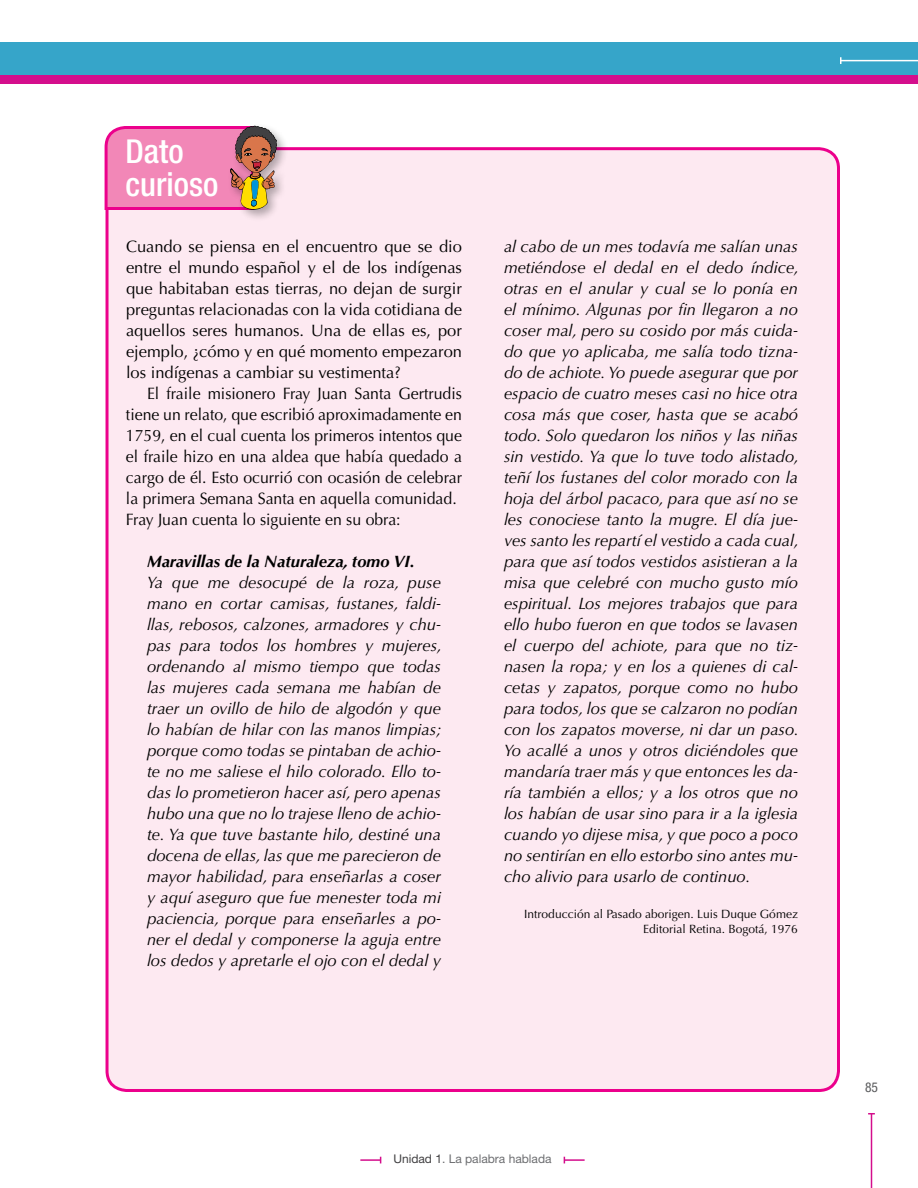
<style>
.page{position:relative;width:918px;height:1188px;background:#fff}
.page>*{position:absolute;margin:0;border:0;box-sizing:border-box;transform-origin:0 0}
.t1{font:500 condensed 33px/33px "Helvetica Neue LT Std";color:#fff}
.t2{font:italic 16.5px/21px "Optima LT Std";color:#000;text-align:justify}
.t3{font:16.5px/21px "Optima LT Std";color:#000;scale:.96 1}
.t4{font:16.5px/21px "Optima LT Std";color:#000;text-align:justify}
.t5{font:italic 700 16.5px "Optima LT Std";color:#000}
.t6{font:condensed 13.5px "Helvetica Neue LT Std";color:#58595b}
.t7{font:12px/15px "Optima LT Std";color:#000;text-align:right}
.t8{font:12px "Helvetica Neue LT Std";color:#6d6e71}
.s1{color:#414042}
</style>
<div class="page">
<hr style="left:871px;top:1114px;width:1px;height:74px;background:#d40e8c">
<div style="left:0;top:72px;width:918px;height:12px;background:#d40e8c"></div>
<div style="left:0;top:42px;width:918px;height:33px;background:#36a5c9"></div>
<div style="left:107px;top:149px;width:732px;height:941px;background:#fde9f1;border-radius:20px"></div>
<hr style="left:841px;top:60px;width:77px;height:1px;background:#fff">
<svg style="left:840px;top:57px;width:2px;height:7px"></svg>
<hr style="left:360px;top:1159px;width:21px;height:2px;background:#d40e8c">
<hr style="left:564px;top:1159px;width:21px;height:2px;background:#d40e8c">
<div style="left:227px;top:123px;width:63px;height:99px;background:#000;opacity:.3"></div>
<svg style="left:104px;top:124px;width:173px;height:88px;background:#e181a2"></svg>
<h1 class="t1" style="left:126px;top:135px;width:94px">Dato curioso</h1>
<p class="t4" style="left:126px;top:236px;width:338px">Cuando se piensa en el encuentro que se dio entre el mundo español y el de los indígenas que habitaban estas tierras, no dejan de surgir preguntas relacionadas con la vida cotidiana de aquellos seres humanos. Una de ellas es, por ejemplo, ¿cómo y en qué momento empezaron los indígenas a cambiar su vestimenta?</p>
<p class="t3" style="left:126px;top:383px;width:351px;text-indent:21px">El fraile misionero Fray Juan Santa Gertrudis tiene un relato, que escribió aproximadamente en 1759, en el cual cuenta los primeros intentos que el fraile hizo en una aldea que había quedado a cargo de él. Esto ocurrió con ocasión de celebrar la primera Semana Santa en aquella comunidad.<br>Fray Juan cuenta lo siguiente en su obra:</p>
<p class="t5" style="left:147px;top:552px;width:269px">Maravillas de la Naturaleza, tomo VI.</p>
<p class="t2" style="left:147px;top:572px;width:296px">Ya que me desocupé de la roza, puse mano en cortar camisas, fustanes, faldi&shy;llas, rebosos, calzones, armadores y chu&shy;pas para todos los hombres y mujeres, ordenando al mismo tiempo que todas las mujeres cada semana me habían de traer un ovillo de hilo de algodón y que lo habían de hilar con las manos limpias; porque como todas se pintaban de achio&shy;te no me saliese el hilo colorado. Ello to&shy;das lo prometieron hacer así, pero apenas hubo una que no lo trajese lleno de achio&shy;te. Ya que tuve bastante hilo, destiné una docena de ellas, las que me parecieron de mayor habilidad, para enseñarlas a coser y aquí aseguro que fue menester toda mi paciencia, porque para enseñarles a po&shy;ner el dedal y componerse la aguja entre los dedos y apretarle el ojo con el dedal y</p>
<p class="t2" style="left:504px;top:236px;width:296px">al cabo de un mes todavía me salían unas metiéndose el dedal en el dedo índice, otras en el anular y cual se lo ponía en el mínimo. Algunas por fin llegaron a no coser mal, pero su cosido por más cuida&shy;do que yo aplicaba, me salía todo tizna&shy;do de achiote. Yo puede asegurar que por espacio de cuatro meses casi no hice otra cosa más que coser, hasta que se acabó todo. Solo quedaron los niños y las niñas sin vestido. Ya que lo tuve todo alistado, teñí los fustanes del color morado con la hoja del árbol pacaco, para que así no se les conociese tanto la mugre. El día jue&shy;ves santo les repartí el vestido a cada cual, para que así todos vestidos asistieran a la misa que celebré con mucho gusto mío espiritual. Los mejores trabajos que para ello hubo fueron en que todos se lavasen el cuerpo del achiote, para que no tiz&shy;nasen la ropa; y en los a quienes di cal&shy;cetas y zapatos, porque como no hubo para todos, los que se calzaron no podían con los zapatos moverse, ni dar un paso.<br>Yo acallé a unos y otros diciéndoles que mandaría traer más y que entonces les da&shy;ría también a ellos; y a los otros que no los habían de usar sino para ir a la iglesia cuando yo dijese misa, y que poco a poco no sentirían en ello estorbo sino antes mu&shy;cho alivio para usarlo de continuo.</p>
<p class="t7" style="left:524px;top:907px;width:275px">Introducción al Pasado aborigen. Luis Duque Gómez<br>Editorial Retina. Bogotá, 1976</p>
<p class="t8" style="left:393px;top:1152px;width:160px"><span class="s1">Unidad 1</span>. La palabra hablada</p>
<p class="t6" style="left:865px;top:1079px;width:14px">85</p>
</div>
